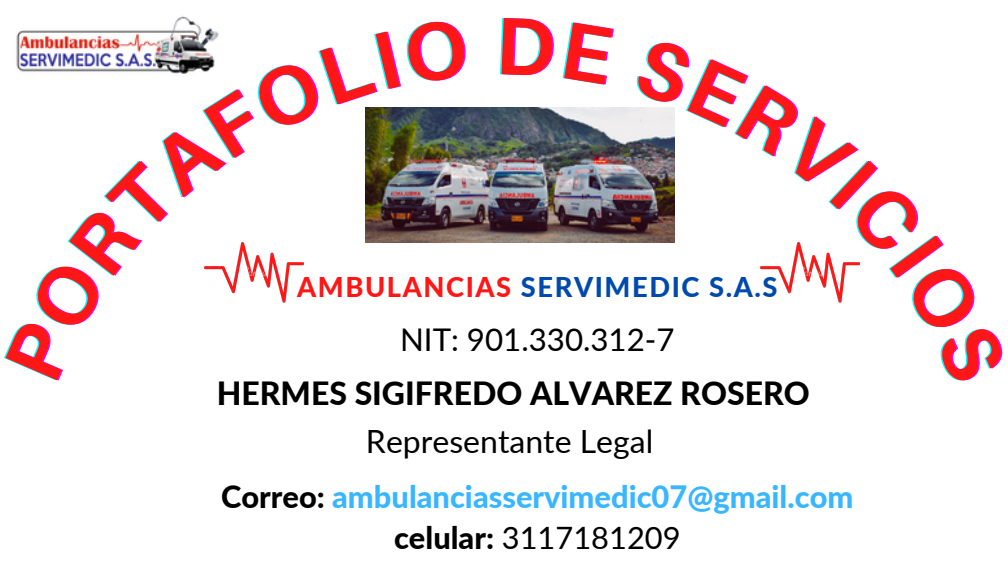
<style>
.page{position:relative;width:1008px;height:576px;background:#fff}
.page>*{position:absolute;margin:0;border:0;box-sizing:border-box;transform-origin:0 0}
.t1{font:800 32px "Lato";color:#000}
.t2{font:32px "Lato";color:#000}
.t3{font:31.2px "Lato";color:#000}
.t4{font:800 30.8px/41.2px "Lato";color:#38b6ff;text-align:center}
.t5{font:800 27.2px "Lato";letter-spacing:.06em;color:#004aad}
.s1{color:#ff1616}
.s2{color:#000}
.s3{font-weight:400;color:#000}
</style>
<div class="page">
<img style="left:468px;top:108px;width:165px;height:135px">
<svg style="left:16px;top:18px;width:452px;height:285px"></svg>
<svg style="left:633px;top:107px;width:227px;height:196px"></svg>
<p class="t5" style="left:297px;top:270px;width:482px"><span class="s1">AMBULANCIAS</span> SERVIMEDIC S.A.S</p>
<p class="t3" style="left:400px;top:320px;width:276px">NIT: 901.330.312-7</p>
<p class="t1" style="left:217px;top:374px;width:595px">HERMES SIGIFREDO ALVAREZ ROSERO</p>
<p class="t2" style="left:366px;top:421px;width:289px">Representante Legal</p>
<p class="t4" style="left:221px;top:476px;width:634px"><span class="s2">Correo:</span> ambulanciasservimedic07@gmail.com <span class="s2">celular:</span> <span class="s3">3117181209</span></p>
</div>
